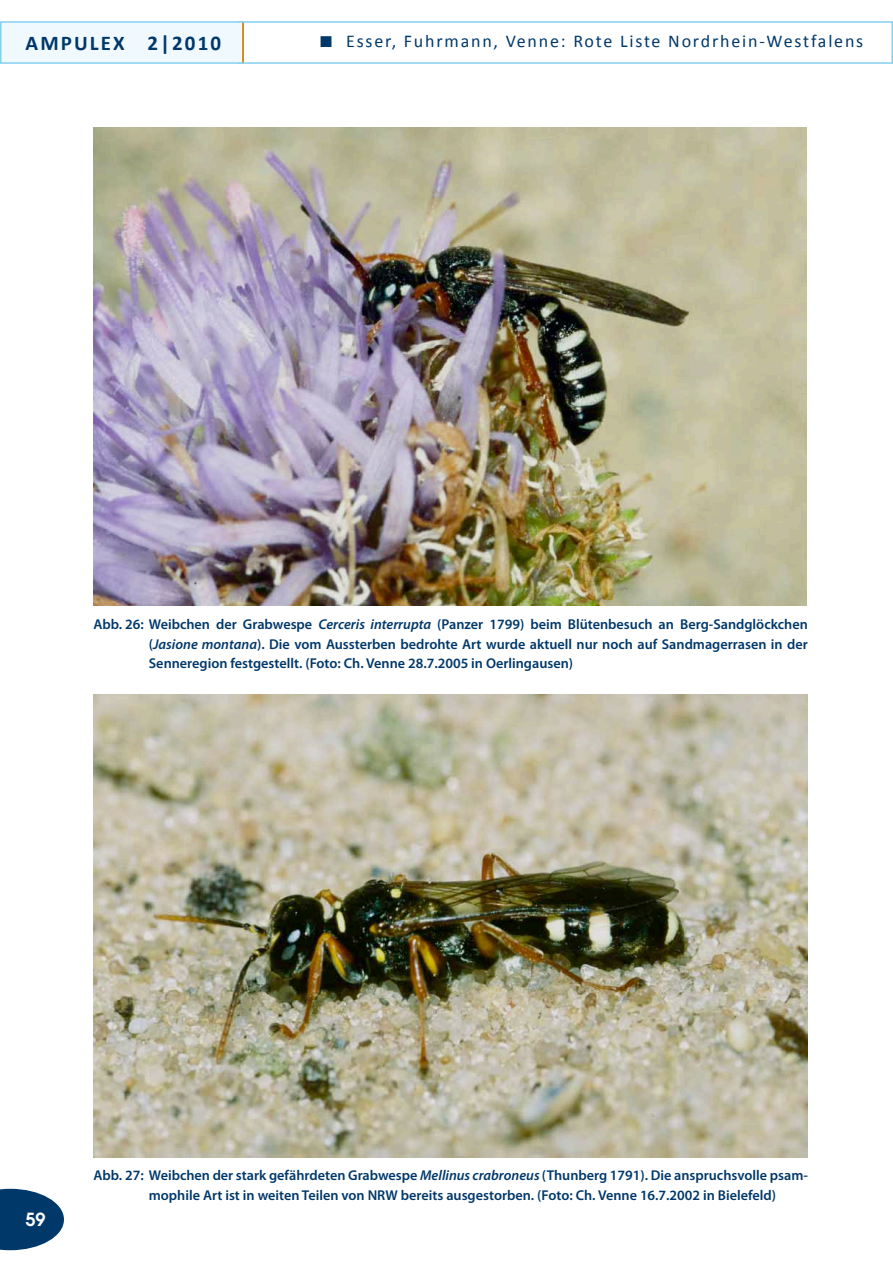
<style>
.page{position:relative;width:893px;height:1263px;background:#fff}
.page>*{position:absolute;margin:0;border:0;box-sizing:border-box;transform-origin:0 0}
.t1{font:700 21px "Calibri";letter-spacing:.1em;color:#00386a}
.t2{font:18px "Calibri";letter-spacing:.1em;color:#00386a}
.t3{font:600 18px "Avant Garde";color:#fff}
.t4{font:600 14.25px/19.5px "Myriad Pro";color:#00386a;text-align:justify}
.s1{font-style:italic}
</style>
<div class="page">
<div style="left:238px;top:21px;width:655px;height:43px;border:2px solid #85d0f0"></div>
<svg style="left:0;top:1189px;width:64px;height:61px"></svg>
<div style="left:0;top:21px;width:244px;height:43px;background:#f0f9fd;border:2px solid #85d0f0"></div>
<hr style="left:242px;top:23px;width:2px;height:39px;background:#e18602">
<img style="left:94px;top:128px;width:713px;height:477px">
<img style="left:94px;top:694px;width:714px;height:464px">
<h1 class="t1" style="left:26px;top:30px;width:62px">AMPULE</h1>
<h1 class="t1" style="left:113px;top:30px;width:109px">X 2|2010</h1>
<p class="t2" style="left:346px;top:30px;width:519px">Esser, Fuhrmann, Venne: Rote Liste Nordrhein-Westfalens</p>
<p class="t4" style="left:149px;top:614px;width:661px;text-indent:-55px">Abb. 26: Weibchen der Grabwespe <span class="s1">Cerceris interrupta</span> (Panzer 1799) beim Blütenbesuch an Berg-Sandglöckchen (<span class="s1">Jasione montana</span>). Die vom Aussterben bedrohte Art wurde aktuell nur noch auf Sandmagerrasen in der Senneregion festgestellt. (Foto: Ch. Venne 28.7.2005 in Oerlingausen)</p>
<p class="t3" style="left:26px;top:1208px;width:22px">59</p>
<p class="t4" style="left:149px;top:1165px;width:661px;text-indent:-55px">Abb. 27: Weibchen der stark gefährdeten Grabwespe <span class="s1">Mellinus crabroneus</span> (Thunberg 1791). Die anspruchsvolle psam&shy;mophile Art ist in weiten Teilen von NRW bereits ausgestorben. (Foto: Ch. Venne 16.7.2002 in Bielefeld)</p>
</div>
